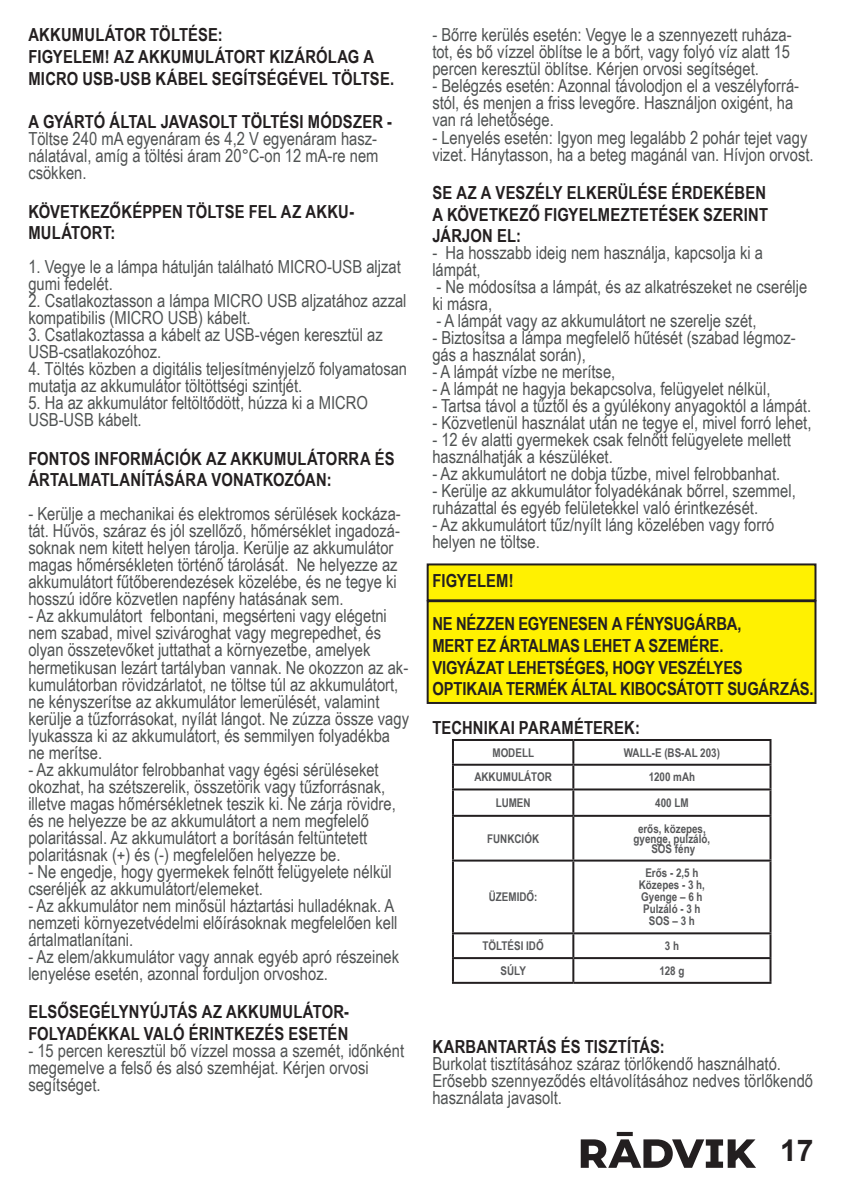
<style>
.page{position:relative;width:842px;height:1191px;background:#fff}
.page>*{position:absolute;margin:0;border:0;box-sizing:border-box;transform-origin:0 0}
.t1{font:700 30px "Arial";color:#231f20}
.t2{font:18px/17px "Arial Narrow";color:#4f5252}
.Zwykły_akapit{font:700 18px/21.6px "Arial Narrow";letter-spacing:.01em;color:#231f20}
.Zwykły_akapit-2{font:700 18px "Arial Narrow";letter-spacing:-.01em;color:#231f20}
.tabelka{font:700 12px "Arial Narrow";color:#57585a}
.s1{font-weight:700;color:#231f20}
</style>
<div class="page">
<div style="left:428px;top:564px;width:387px;height:36px;background:#fff101"></div>
<div style="left:427px;top:563px;width:389px;height:38px;border:2px solid #231f20"></div>
<div style="left:428px;top:601px;width:387px;height:102px;background:#fff101"></div>
<div style="left:427px;top:600px;width:389px;height:104px;border:2px solid #231f20"></div>
<hr style="left:452px;top:739px;width:121px;height:2px;background:#231f20">
<hr style="left:452px;top:741px;width:2px;height:22px;background:#231f20">
<hr style="left:573px;top:739px;width:198px;height:2px;background:#231f20">
<hr style="left:572px;top:741px;width:2px;height:22px;background:#231f20">
<hr style="left:769px;top:741px;width:2px;height:22px;background:#231f20">
<hr style="left:452px;top:763px;width:121px;height:2px;background:#231f20">
<hr style="left:452px;top:765px;width:2px;height:23px;background:#231f20">
<hr style="left:573px;top:763px;width:198px;height:2px;background:#231f20">
<hr style="left:572px;top:765px;width:2px;height:23px;background:#231f20">
<hr style="left:769px;top:765px;width:2px;height:23px;background:#231f20">
<hr style="left:452px;top:788px;width:121px;height:2px;background:#231f20">
<hr style="left:452px;top:790px;width:2px;height:25px;background:#231f20">
<hr style="left:573px;top:788px;width:198px;height:2px;background:#231f20">
<hr style="left:572px;top:790px;width:2px;height:25px;background:#231f20">
<hr style="left:769px;top:790px;width:2px;height:25px;background:#231f20">
<hr style="left:452px;top:815px;width:121px;height:2px;background:#231f20">
<hr style="left:452px;top:817px;width:2px;height:42px;background:#231f20">
<hr style="left:573px;top:815px;width:198px;height:2px;background:#231f20">
<hr style="left:572px;top:817px;width:2px;height:42px;background:#231f20">
<hr style="left:769px;top:817px;width:2px;height:42px;background:#231f20">
<hr style="left:452px;top:859px;width:121px;height:2px;background:#231f20">
<hr style="left:452px;top:861px;width:2px;height:71px;background:#231f20">
<hr style="left:573px;top:859px;width:198px;height:2px;background:#231f20">
<hr style="left:572px;top:861px;width:2px;height:71px;background:#231f20">
<hr style="left:769px;top:861px;width:2px;height:71px;background:#231f20">
<hr style="left:452px;top:932px;width:121px;height:2px;background:#231f20">
<hr style="left:452px;top:934px;width:2px;height:23px;background:#231f20">
<hr style="left:573px;top:932px;width:198px;height:2px;background:#231f20">
<hr style="left:572px;top:934px;width:2px;height:23px;background:#231f20">
<hr style="left:769px;top:934px;width:2px;height:23px;background:#231f20">
<hr style="left:452px;top:957px;width:121px;height:2px;background:#231f20">
<hr style="left:452px;top:959px;width:2px;height:22px;background:#231f20">
<hr style="left:573px;top:957px;width:198px;height:2px;background:#231f20">
<hr style="left:572px;top:959px;width:2px;height:22px;background:#231f20">
<hr style="left:769px;top:959px;width:2px;height:22px;background:#231f20">
<hr style="left:452px;top:981px;width:121px;height:2px;background:#231f20">
<hr style="left:573px;top:981px;width:198px;height:2px;background:#231f20">
<svg style="left:581px;top:1132px;width:175px;height:35px"></svg>
<p class="Zwykły_akapit" style="left:28px;top:23px;width:196px">AKKUMULÁTOR TÖLTÉSE:</p>
<p class="Zwykły_akapit" style="left:28px;top:45px;width:367px">FIGYELEM! AZ AKKUMULÁTORT KIZÁRÓLAG A<br>MICRO USB-USB KÁBEL SEGÍTSÉGÉVEL TÖLTSE.</p>
<p class="t2" style="left:28px;top:112px;width:365px"><span class="s1">A GYÁRTÓ ÁLTAL JAVASOLT TÖLTÉSI MÓDSZER - </span>Töltse 240 mA egyenáram és 4,2 V egyenáram hasz&shy;nálatával, amíg a töltési áram 20°C-on 12 mA-re nem csökken.</p>
<p class="Zwykły_akapit" style="left:28px;top:199px;width:327px">KÖVETKEZŐKÉPPEN TÖLTSE FEL AZ AKKU-<br>MULÁTORT:</p>
<p class="t2" style="left:28px;top:258px;width:374px">1. Vegye le a lámpa hátulján található MICRO-USB aljzat gumi fedelét.</p>
<p class="t2" style="left:28px;top:292px;width:380px">2. Csatlakoztasson a lámpa MICRO USB aljzatához azzal kompatibilis (MICRO USB) kábelt.</p>
<p class="t2" style="left:28px;top:326px;width:356px">3. Csatlakoztassa a kábelt az USB-végen keresztül az<br>USB-csatlakozóhoz.</p>
<p class="t2" style="left:28px;top:360px;width:380px">4. Töltés közben a digitális teljesítményjelző folyamatosan mutatja az akkumulátor töltöttségi szintjét.</p>
<p class="t2" style="left:28px;top:394px;width:341px">5. Ha az akkumulátor feltöltődött, húzza ki a MICRO<br>USB-USB kábelt.</p>
<p class="Zwykły_akapit" style="left:28px;top:447px;width:368px">FONTOS INFORMÁCIÓK AZ AKKUMULÁTORRA ÉS<br>ÁRTALMATLANÍTÁSÁRA VONATKOZÓAN:</p>
<p class="t2" style="left:28px;top:505px;width:374px">- Kerülje a mechanikai és elektromos sérülések kockáza&shy;tát. Hűvös, száraz és jól szellőző, hőmérséklet ingadozá&shy;soknak nem kitett helyen tárolja. Kerülje az akkumulátor magas hőmérsékleten történő tárolását. Ne helyezze az akkumulátort fűtőberendezések közelébe, és ne tegye ki hosszú időre közvetlen napfény hatásának sem.</p>
<p class="t2" style="left:28px;top:607px;width:382px">- Az akkumulátort felbontani, megsérteni vagy elégetni nem szabad, mivel szivároghat vagy megrepedhet, és olyan összetevőket juttathat a környezetbe, amelyek hermetikusan lezárt tartályban vannak. Ne okozzon az ak&shy;kumulátorban rövidzárlatot, ne töltse túl az akkumulátort, ne kényszerítse az akkumulátor lemerülését, valamint kerülje a tűzforrásokat, nyílát lángot. Ne zúzza össze vagy lyukassza ki az akkumulátort, és semmilyen folyadékba ne merítse.</p>
<p class="t2" style="left:28px;top:760px;width:369px">- Az akkumulátor felrobbanhat vagy égési sérüléseket okozhat, ha szétszerelik, összetörik vagy tűzforrásnak, illetve magas hőmérsékletnek teszik ki. Ne zárja rövidre, és ne helyezze be az akkumulátort a nem megfelelő polaritással. Az akkumulátort a borításán feltüntetett polaritásnak (+) és (-) megfelelően helyezze be.</p>
<p class="t2" style="left:28px;top:862px;width:365px">- Ne engedje, hogy gyermekek felnőtt felügyelete nélkül cseréljék az akkumulátort/elemeket.</p>
<p class="t2" style="left:28px;top:896px;width:371px">- Az akkumulátor nem minősül háztartási hulladéknak. A nemzeti környezetvédelmi előírásoknak megfelelően kell ártalmatlanítani.</p>
<p class="t2" style="left:28px;top:947px;width:372px">- Az elem/akkumulátor vagy annak egyéb apró részeinek lenyelése esetén, azonnal forduljon orvoshoz.</p>
<p class="Zwykły_akapit" style="left:28px;top:1000px;width:322px">ELSŐSEGÉLYNYÚJTÁS AZ AKKUMULÁTOR-<br>FOLYADÉKKAL VALÓ ÉRINTKEZÉS ESETÉN</p>
<p class="t2" style="left:28px;top:1041px;width:377px">- 15 percen keresztül bő vízzel mossa a szemét, időnként megemelve a felső és alsó szemhéjat. Kérjen orvosi segítséget.</p>
<p class="t2" style="left:432px;top:26px;width:361px;text-align:justify">- Bőrre kerülés esetén: Vegye le a szennyezett ruháza&shy;tot, és bő vízzel öblítse le a bőrt, vagy folyó víz alatt 15 percen keresztül öblítse. Kérjen orvosi segítséget.</p>
<p class="t2" style="left:432px;top:77px;width:368px">- Belégzés esetén: Azonnal távolodjon el a veszélyforrá&shy;stól, és menjen a friss levegőre. Használjon oxigént, ha van rá lehetősége.</p>
<p class="t2" style="left:432px;top:128px;width:383px">- Lenyelés esetén: Igyon meg legalább 2 pohár tejet vagy vizet. Hánytasson, ha a beteg magánál van. Hívjon orvost.</p>
<p class="Zwykły_akapit" style="left:432px;top:181px;width:337px;text-align:justify">SE AZ A VESZÉLY ELKERÜLÉSE ÉRDEKÉBEN A KÖVETKEZŐ FIGYELMEZTETÉSEK SZERINT JÁRJON EL:</p>
<p class="t2" style="left:432px;top:244px;width:332px">- Ha hosszabb ideig nem használja, kapcsolja ki a lámpát,</p>
<p class="t2" style="left:432px;top:278px;width:376px">- Ne módosítsa a lámpát, és az alkatrészeket ne cserélje ki másra,</p>
<p class="t2" style="left:436px;top:312px;width:321px">- A lámpát vagy az akkumulátort ne szerelje szét,</p>
<p class="t2" style="left:432px;top:329px;width:365px">- Biztosítsa a lámpa megfelelő hűtését (szabad légmoz&shy;gás a használat során),</p>
<p class="t2" style="left:432px;top:363px;width:184px">- A lámpát vízbe ne merítse,</p>
<p class="t2" style="left:432px;top:380px;width:340px">- A lámpát ne hagyja bekapcsolva, felügyelet nélkül,</p>
<p class="t2" style="left:432px;top:397px;width:380px">- Tartsa távol a tűztől és a gyúlékony anyagoktól a lámpát.</p>
<p class="t2" style="left:432px;top:414px;width:381px">- Közvetlenül használat után ne tegye el, mivel forró lehet,</p>
<p class="t2" style="left:432px;top:431px;width:360px">- 12 év alatti gyermekek csak felnőtt felügyelete mellett használhatják a készüléket.</p>
<p class="t2" style="left:432px;top:465px;width:349px">- Az akkumulátort ne dobja tűzbe, mivel felrobbanhat.</p>
<p class="t2" style="left:432px;top:482px;width:365px">- Kerülje az akkumulátor folyadékának bőrrel, szemmel, ruházattal és egyéb felületekkel való érintkezését.</p>
<p class="t2" style="left:432px;top:516px;width:344px">- Az akkumulátort tűz/nyílt láng közelében vagy forró helyen ne töltse.</p>
<p class="Zwykły_akapit" style="left:432px;top:569px;width:83px">FIGYELEM!</p>
<p class="Zwykły_akapit-2" style="left:432px;top:610px;width:311px">NE NÉZZEN EGYENESEN A FÉNYSUGÁRBA,</p>
<p class="Zwykły_akapit" style="left:432px;top:634px;width:293px">MERT EZ ÁRTALMAS LEHET A SZEMÉRE.</p>
<p class="Zwykły_akapit-2" style="left:432px;top:653px;width:312px">VIGYÁZAT LEHETSÉGES, HOGY VESZÉLYES</p>
<p class="Zwykły_akapit" style="left:432px;top:677px;width:383px">OPTIKAIA TERMÉK ÁLTAL KIBOCSÁTOTT SUGÁRZÁS.</p>
<p class="Zwykły_akapit" style="left:432px;top:715px;width:209px">TECHNIKAI PARAMÉTEREK:</p>
<p class="tabelka" style="left:492px;top:743px;width:43px">MODELL</p>
<p class="tabelka" style="left:624px;top:743px;width:98px">WALL-E (BS-AL 203)</p>
<p class="tabelka" style="left:474px;top:768px;width:79px">AKKUMULÁTOR</p>
<p class="tabelka" style="left:649px;top:768px;width:48px">1200 mAh</p>
<p class="tabelka" style="left:496px;top:793px;width:36px">LUMEN</p>
<p class="tabelka" style="left:655px;top:793px;width:35px">400 LM</p>
<p class="tabelka" style="left:487px;top:829px;width:53px">FUNKCIÓK</p>
<p class="tabelka" style="left:638px;top:819px;width:69px">erős, közepes,</p>
<p class="tabelka" style="left:634px;top:829px;width:78px">gyenge, pulzáló,</p>
<p class="tabelka" style="left:651px;top:839px;width:45px">SOS fény</p>
<p class="tabelka" style="left:489px;top:888px;width:50px">ÜZEMIDŐ:</p>
<p class="tabelka" style="left:645px;top:864px;width:55px">Erős - 2,5 h</p>
<p class="tabelka" style="left:639px;top:876px;width:68px">Közepes - 3 h,</p>
<p class="tabelka" style="left:641px;top:888px;width:63px">Gyenge – 6 h</p>
<p class="tabelka" style="left:643px;top:900px;width:59px">Pulzáló - 3 h</p>
<p class="tabelka" style="left:649px;top:912px;width:47px">SOS – 3 h</p>
<p class="tabelka" style="left:483px;top:936px;width:63px">TÖLTÉSI IDŐ</p>
<p class="tabelka" style="left:665px;top:936px;width:16px">3 h</p>
<p class="tabelka" style="left:501px;top:961px;width:27px">SÚLY</p>
<p class="tabelka" style="left:659px;top:961px;width:27px">128 g</p>
<p class="Zwykły_akapit" style="left:432px;top:1035px;width:234px">KARBANTARTÁS ÉS TISZTÍTÁS:</p>
<p class="t2" style="left:432px;top:1054px;width:382px">Burkolat tisztításához száraz törlőkendő használható.<br>Erősebb szennyeződés eltávolításához nedves törlőkendő használata javasolt.</p>
<h1 class="t1" style="left:780px;top:1129px;width:35px">17</h1>
</div>
